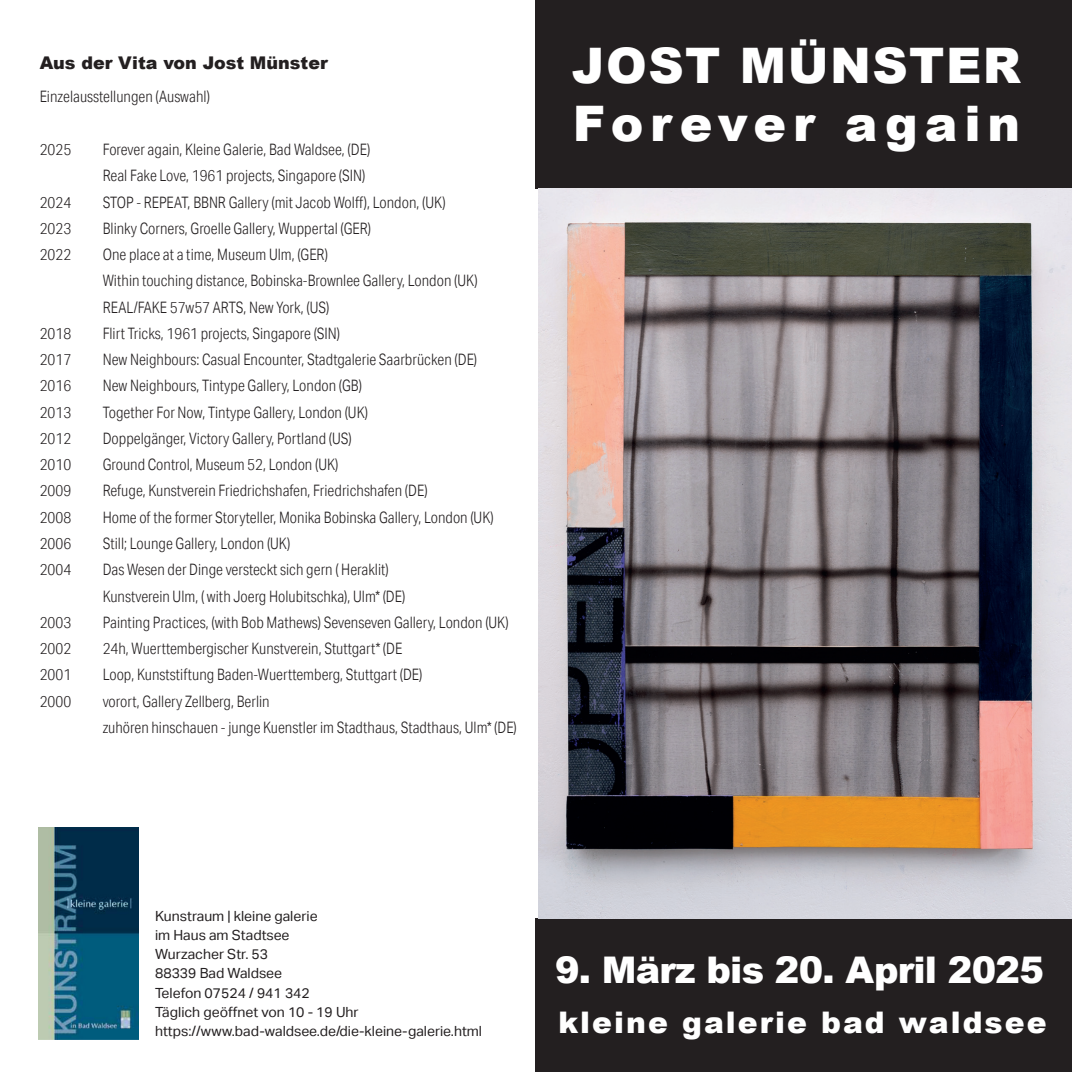
<style>
.page{position:relative;width:1072px;height:1072px;background:#fff}
.page>*{position:absolute;margin:0;border:0;box-sizing:border-box;transform-origin:0 0}
.t1{font:900 49px/57.8px "Arial";letter-spacing:.105em;color:#fff}
.t2{font:900 36.75px "Arial";letter-spacing:-.02em;color:#fff}
.t3{font:900 29.75px "Arial";letter-spacing:.07em;color:#fff}
.t4{font:900 17.5px "Arial";color:#231f20}
.t5{font:300 15.75px/26.2px "Aktiv Grotesk Cd";color:#231f20}
.t6{font:14px/19.2px "Aktiv Grotesk";color:#231f20}
</style>
<div class="page">
<div style="left:536px;top:0;width:535px;height:189px;background:#231f20"></div>
<div style="left:536px;top:918px;width:535px;height:153px;background:#231f20"></div>
<img style="left:39px;top:827px;width:99px;height:212px">
<img style="left:538px;top:189px;width:533px;height:729px">
<p class="t4" style="left:40px;top:50px;width:289px">Aus der Vita von Jost Münster</p>
<p class="t5" style="left:40px;top:84px;width:172px">Einzelausstellungen (Auswahl)</p>
<p class="t5" style="left:40px;top:136px;width:33px">2025</p>
<p class="t5" style="left:103px;top:136px;width:269px">Forever again, Kleine Galerie, Bad Waldsee, (DE)<br>Real Fake Love, 1961 projects, Singapore (SIN)</p>
<p class="t5" style="left:40px;top:189px;width:33px">2024</p>
<p class="t5" style="left:103px;top:189px;width:344px">STOP - REPEAT, BBNR Gallery (mit Jacob Wolff), London, (UK)</p>
<p class="t5" style="left:40px;top:215px;width:33px">2023</p>
<p class="t5" style="left:103px;top:215px;width:270px">Blinky Corners, Groelle Gallery, Wuppertal (GER)</p>
<p class="t5" style="left:40px;top:241px;width:33px">2022</p>
<p class="t5" style="left:103px;top:241px;width:376px">One place at a time, Museum Ulm, (GER)<br>Within touching distance, Bobinska-Brownlee Gallery, London (UK)<br>REAL/FAKE 57w57 ARTS, New York, (US)</p>
<p class="t5" style="left:40px;top:320px;width:33px">2018</p>
<p class="t5" style="left:103px;top:320px;width:239px">Flirt Tricks, 1961 projects, Singapore (SIN)</p>
<p class="t5" style="left:40px;top:346px;width:33px">2017</p>
<p class="t5" style="left:103px;top:346px;width:376px">New Neighbours: Casual Encounter, Stadtgalerie Saarbrücken (DE)</p>
<p class="t5" style="left:40px;top:372px;width:33px">2016</p>
<p class="t5" style="left:103px;top:372px;width:261px">New Neighbours, Tintype Gallery, London (GB)</p>
<p class="t5" style="left:40px;top:399px;width:33px">2013</p>
<p class="t5" style="left:103px;top:399px;width:267px">Together For Now, Tintype Gallery, London (UK)</p>
<p class="t5" style="left:40px;top:425px;width:33px">2012</p>
<p class="t5" style="left:103px;top:425px;width:250px">Doppelgänger, Victory Gallery, Portland (US)</p>
<p class="t5" style="left:40px;top:451px;width:33px">2010</p>
<p class="t5" style="left:103px;top:451px;width:237px">Ground Control, Museum 52, London (UK)</p>
<p class="t5" style="left:40px;top:477px;width:33px">2009</p>
<p class="t5" style="left:103px;top:477px;width:326px">Refuge, Kunstverein Friedrichshafen, Friedrichshafen (DE)</p>
<p class="t5" style="left:40px;top:504px;width:33px">2008</p>
<p class="t5" style="left:103px;top:504px;width:392px">Home of the former Storyteller, Monika Bobinska Gallery, London (UK)</p>
<p class="t5" style="left:40px;top:530px;width:33px">2006</p>
<p class="t5" style="left:103px;top:530px;width:189px">Still; Lounge Gallery, London (UK)</p>
<p class="t5" style="left:40px;top:556px;width:33px">2004</p>
<p class="t5" style="left:103px;top:556px;width:304px">Das Wesen der Dinge versteckt sich gern ( Heraklit)<br>Kunstverein Ulm, ( with Joerg Holubitschka), Ulm* (DE)</p>
<p class="t5" style="left:40px;top:609px;width:33px">2003</p>
<p class="t5" style="left:103px;top:609px;width:407px">Painting Practices, (with Bob Mathews) Sevenseven Gallery, London (UK)</p>
<p class="t5" style="left:40px;top:635px;width:33px">2002</p>
<p class="t5" style="left:103px;top:635px;width:301px">24h, Wuerttembergischer Kunstverein, Stuttgart* (DE</p>
<p class="t5" style="left:40px;top:661px;width:33px">2001</p>
<p class="t5" style="left:103px;top:661px;width:321px">Loop, Kunststiftung Baden-Wuerttemberg, Stuttgart (DE)</p>
<p class="t5" style="left:40px;top:687px;width:33px">2000</p>
<p class="t5" style="left:103px;top:687px;width:415px">vorort, Gallery Zellberg, Berlin<br>zuhören hinschauen - junge Kuenstler im Stadthaus, Stadthaus, Ulm* (DE)</p>
<h1 class="t1" style="left:572px;top:36px;width:450px">JOST MÜNSTER<br>Forever again</h1>
<p class="t6" style="left:155px;top:906px;width:328px">Kunstraum | kleine galerie<br>im Haus am Stadtsee<br>Wurzacher Str. 53<br>88339 Bad Waldsee<br>Telefon 07524 / 941 342<br>Täglich geöffnet von 10 - 19 Uhr https://www.bad-waldsee.de/die-kleine-galerie.html</p>
<h2 class="t2" style="left:555px;top:943px;width:490px">9. März bis 20. April 2025</h2>
<h3 class="t3" style="left:558px;top:1000px;width:490px">kleine galerie bad waldsee</h3>
</div>
